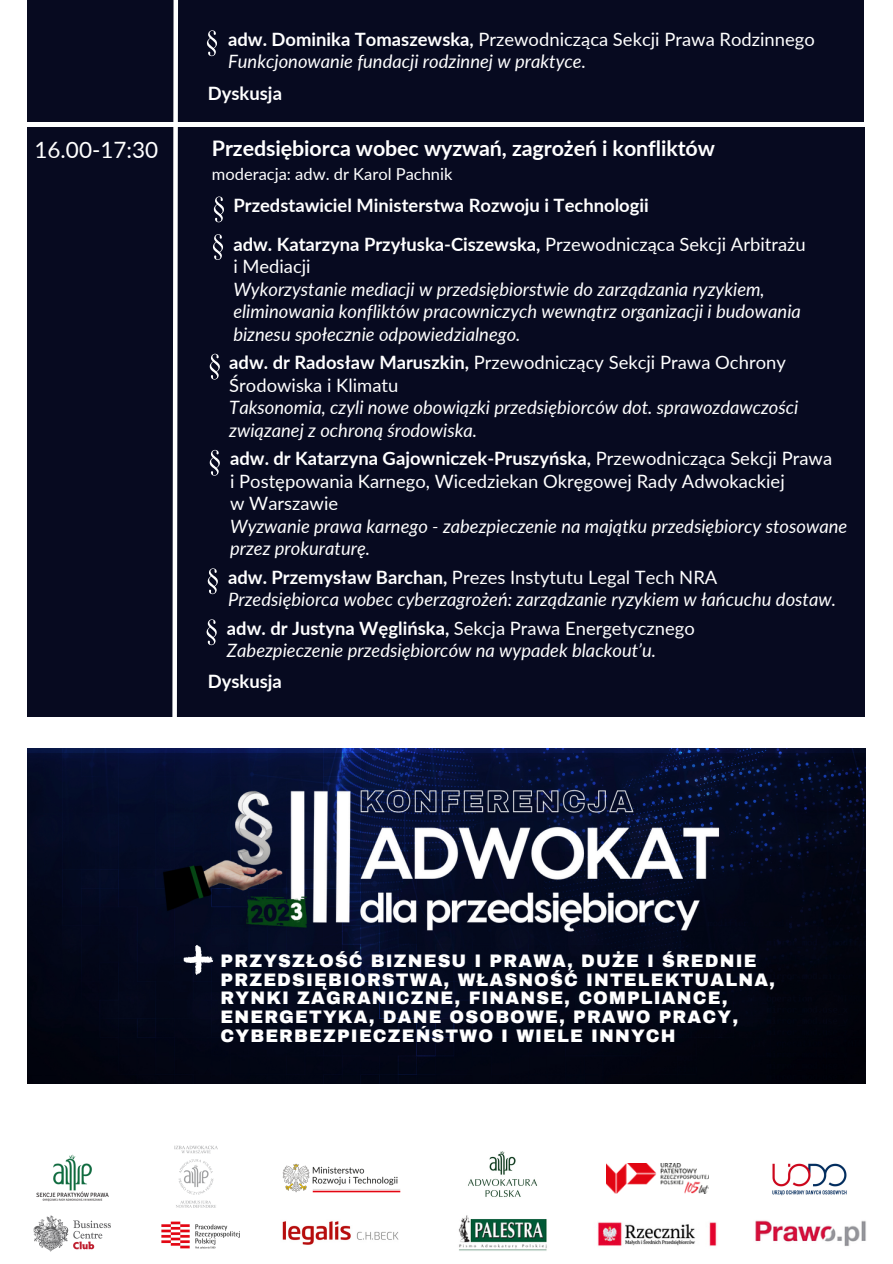
<style>
.page{position:relative;width:893px;height:1264px;background:#fff}
.page>*{position:absolute;margin:0;border:0;box-sizing:border-box;transform-origin:0 0}
.t1{font:22.5px "Lato";color:#fff}
.t2{font:700 21.45px "Lato";letter-spacing:-.005em;color:#fff}
.t3{font:italic 18.45px/22.5px "Lato";color:#fff}
.t4{font:18.45px/22.5px "Lato";color:#fff}
.t5{font:700 18.45px "Lato";color:#fff}
.t6{font:900 17.7px/18.8px "Archivo";letter-spacing:.065em;color:#fff}
.t7{font:16.5px "Lato";color:#fff}
.s1{font-weight:700}
.s2{font-weight:400}
</style>
<div class="page">
<div style="left:28px;top:127px;width:837px;height:590px;background:#070a20"></div>
<svg style="left:213px;top:234px;width:10px;height:26px"></svg>
<svg style="left:210px;top:354px;width:10px;height:25px"></svg>
<div style="left:28px;top:0;width:836px;height:121px;background:#070a20"></div>
<svg style="left:210px;top:450px;width:10px;height:25px"></svg>
<svg style="left:208px;top:568px;width:10px;height:26px"></svg>
<svg style="left:206px;top:619px;width:11px;height:26px"></svg>
<img style="left:175px;top:1145px;width:42px;height:62px">
<img style="left:36px;top:1154px;width:73px;height:48px">
<img style="left:468px;top:1151px;width:70px;height:46px">
<img style="left:282px;top:1163px;width:119px;height:30px">
<img style="left:458px;top:1215px;width:89px;height:36px">
<img style="left:34px;top:1215px;width:77px;height:36px">
<img style="left:606px;top:1163px;width:102px;height:30px">
<img style="left:161px;top:1221px;width:79px;height:28px">
<img style="left:772px;top:1163px;width:75px;height:33px">
<img style="left:282px;top:1221px;width:117px;height:24px">
<img style="left:755px;top:1220px;width:111px;height:26px">
<img style="left:597px;top:1222px;width:120px;height:24px">
<svg style="left:28px;top:753px;width:837px;height:331px;background:#03071b"></svg>
<img style="left:141px;top:770px;width:610px;height:175px">
<svg style="left:183px;top:944px;width:30px;height:31px"></svg>
<svg style="left:214px;top:196px;width:10px;height:26px"></svg>
<svg style="left:207px;top:30px;width:10px;height:26px"></svg>
<svg style="left:170px;top:0;width:10px;height:717px"></svg>
<p class="t4" style="left:228px;top:27px;width:588px"><span class="s1">adw. Dominika Tomaszewska,</span> Przewodnicząca Sekcji Prawa Rodzinnego</p>
<p class="t3" style="left:228px;top:50px;width:359px">Funkcjonowanie fundacji rodzinnej w praktyce.</p>
<p class="t5" style="left:208px;top:81px;width:76px">Dyskusja</p>
<p class="t1" style="left:35px;top:135px;width:125px">16.00-17:30</p>
<p class="t2" style="left:212px;top:135px;width:504px">Przedsiębiorca wobec wyzwań, zagrożeń i konfliktów</p>
<p class="t5" style="left:233px;top:194px;width:417px">Przedstawiciel Ministerstwa Rozwoju i Technologii</p>
<p class="t7" style="left:212px;top:164px;width:242px">moderacja: adw. dr Karol Pachnik</p>
<p class="t5" style="left:233px;top:232px;width:574px">adw. Katarzyna Przyłuska-Ciszewska, <span class="s2">Przewodnicząca Sekcji Arbitrażu</span></p>
<p class="t4" style="left:233px;top:255px;width:79px">i Mediacji</p>
<p class="t3" style="left:233px;top:277px;width:569px">Wykorzystanie mediacji w przedsiębiorstwie do zarządzania ryzykiem, eliminowania konfliktów pracowniczych wewnątrz organizacji i budowania biznesu społecznie odpowiedzialnego.</p>
<p class="t4" style="left:229px;top:351px;width:558px"><span class="s1">adw. dr Radosław Maruszkin,</span> Przewodniczący Sekcji Prawa Ochrony<br>Środowiska i Klimatu</p>
<p class="t3" style="left:229px;top:395px;width:570px">Taksonomia, czyli nowe obowiązki przedsiębiorców dot. sprawozdawczości związanej z ochroną środowiska.</p>
<p class="t5" style="left:230px;top:447px;width:603px">adw. dr Katarzyna Gajowniczek-Pruszyńska, <span class="s2">Przewodnicząca Sekcji Prawa</span></p>
<p class="t4" style="left:230px;top:469px;width:556px">i Postępowania Karnego, Wicedziekan Okręgowej Rady Adwokackiej</p>
<p class="t4" style="left:230px;top:491px;width:110px">w Warszawie</p>
<p class="t3" style="left:230px;top:514px;width:618px">Wyzwanie prawa karnego - zabezpieczenie na majątku przedsiębiorcy stosowane przez prokuraturę.</p>
<p class="t4" style="left:228px;top:565px;width:490px"><span class="s1">adw. Przemysław Barchan,</span> Prezes Instytutu Legal Tech NRA</p>
<p class="t3" style="left:228px;top:587px;width:609px">Przedsiębiorca wobec cyberzagrożeń: zarządzanie ryzykiem w łańcuchu dostaw.</p>
<p class="t4" style="left:227px;top:616px;width:469px"><span class="s1">adw. dr Justyna Węglińska,</span> Sekcja Prawa Energetycznego</p>
<p class="t3" style="left:227px;top:638px;width:430px">Zabezpieczenie przedsiębiorców na wypadek blackout’u.</p>
<p class="t5" style="left:208px;top:670px;width:76px">Dyskusja</p>
<p class="t6" style="left:220px;top:951px;width:556px">PRZYSZŁOŚĆ BIZNESU I PRAWA, DUŻE I ŚREDNIE PRZEDSIĘBIORSTWA, WŁASNOŚĆ INTELEKTUALNA, RYNKI ZAGRANICZNE, FINANSE, COMPLIANCE, ENERGETYKA, DANE OSOBOWE, PRAWO PRACY,</p>
<p class="t6" style="left:220px;top:1026px;width:456px">CYBERBEZPIECZEŃSTWO I WIELE INNYCH</p>
</div>
